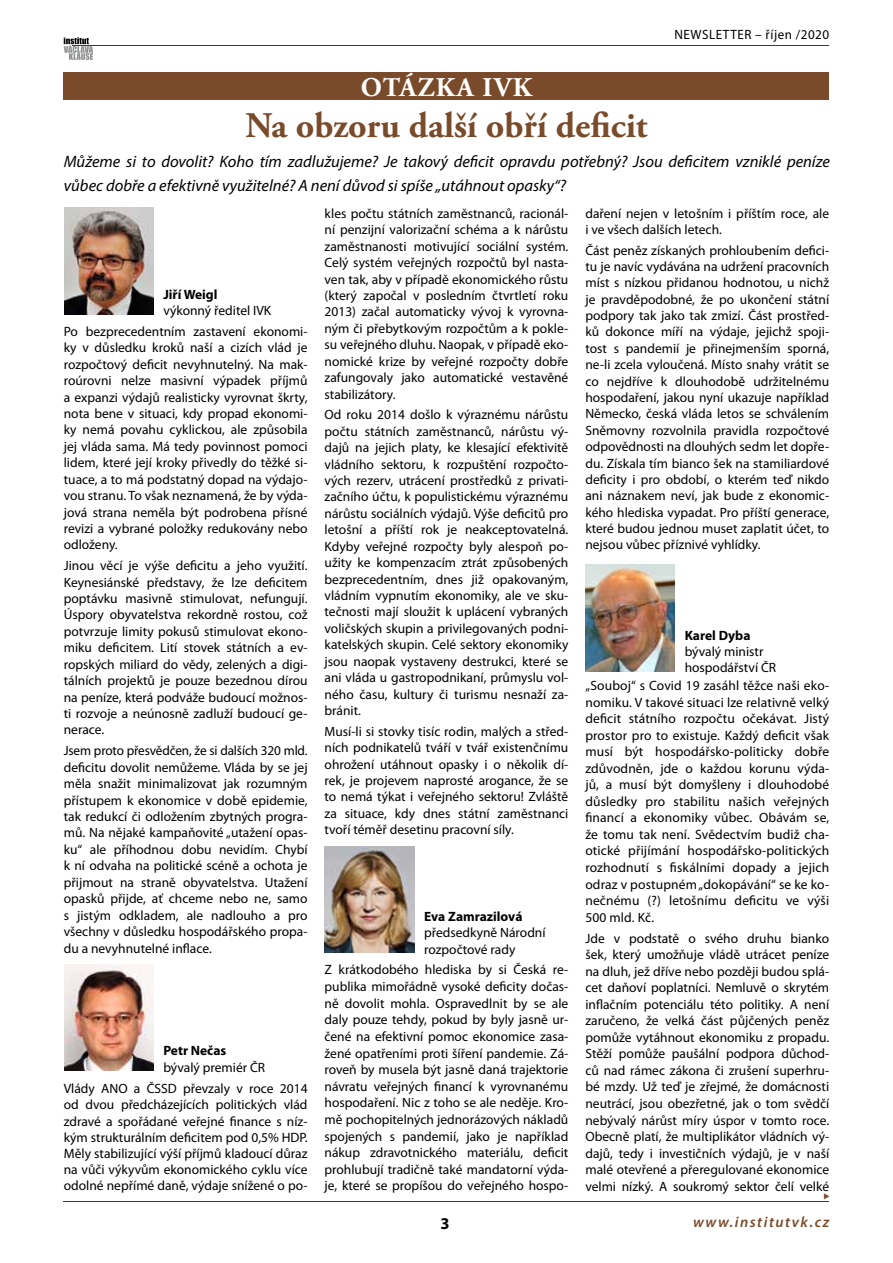
<style>
.page{position:relative;width:893px;height:1263px;background:#fff}
.page>*{position:absolute;margin:0;border:0;box-sizing:border-box;transform-origin:0 0}
.t1{font:700 36px "Adobe Garamond Pro";color:#7a4b2a}
.t2{font:700 27px "Adobe Garamond Pro";letter-spacing:.055em;color:#fff}
.t3{font:italic 16.5px/24px "Myriad Pro";color:#000}
.t4{font:700 16.5px "Myriad Pro";color:#000}
.t5{font:italic 600 15px "Myriad Pro";letter-spacing:.1em;color:#7a4b2a}
.t6{font:13.5px/16.5px "Myriad Pro";color:#000;text-align:justify}
.t7{font:700 13.5px "Myriad Pro";color:#000}
.t8{font:13.5px "Myriad Pro";letter-spacing:.04em;color:#000}
</style>
<div class="page">
<hr style="left:64px;top:1201px;width:765px;height:1px;background:#004799">
<svg style="left:64px;top:37px;width:29px;height:23px"></svg>
<hr style="left:72px;top:45px;width:242px;height:1px;background:#004799">
<hr style="left:149px;top:45px;width:679px;height:1px;background:#004799">
<div style="left:64px;top:72px;width:765px;height:28px;background:#7a4b2a"></div>
<img style="left:64px;top:208px;width:89px;height:106px">
<img style="left:64px;top:964px;width:89px;height:107px">
<img style="left:325px;top:846px;width:89px;height:107px">
<img style="left:585px;top:565px;width:90px;height:106px">
<h2 class="t2" style="left:361px;top:72px;width:173px">OTÁZKA IVK</h2>
<h1 class="t1" style="left:245px;top:104px;width:404px">Na obzoru další obří deficit</h1>
<p class="t8" style="left:674px;top:27px;width:156px">NEWSLETTER – říjen /2020</p>
<p class="t3" style="left:64px;top:149px;width:768px">Můžeme si to dovolit? Koho tím zadlužujeme? Je takový deficit opravdu potřebný? Jsou deficitem vzniklé peníze vůbec dobře a efektivně využitelné? A není důvod si spíše „utáhnout opasky“?</p>
<p class="t7" style="left:163px;top:286px;width:56px">Jiří Weigl</p>
<p class="t6" style="left:163px;top:302px;width:109px">výkonný ředitel IVK</p>
<p class="t6" style="left:64px;top:323px;width:245px">Po bezprecedentním zastavení ekonomi&shy;ky v důsledku kroků naší a cizích vlád je rozpočtový deficit nevyhnutelný. Na mak&shy;roúrovni nelze masivní výpadek příjmů a expanzi výdajů realisticky vyrovnat škrty, nota bene v situaci, kdy propad ekonomi&shy;ky nemá povahu cyklickou, ale způsobila jej vláda sama. Má tedy povinnost pomoci lidem, které její kroky přivedly do těžké si&shy;tuace, a to má podstatný dopad na výdajo&shy;vou stranu. To však neznamená, že by výda&shy;jová strana neměla být podrobena přísné revizi a vybrané položky redukovány nebo odloženy.</p>
<p class="t6" style="left:64px;top:558px;width:245px">Jinou věcí je výše deficitu a jeho využití.<br>Keynesiánské představy, že lze deficitem poptávku masivně stimulovat, nefungují.<br>Úspory obyvatelstva rekordně rostou, což potvrzuje limity pokusů stimulovat ekono&shy;miku deficitem. Lití stovek státních a ev&shy;ropských miliard do vědy, zelených a digi&shy;tálních projektů je pouze bezednou dírou na peníze, která podváže budoucí možnos&shy;ti rozvoje a neúnosně zadluží budoucí ge&shy;nerace.</p>
<p class="t6" style="left:64px;top:743px;width:245px">Jsem proto přesvědčen, že si dalších 320 mld. deficitu dovolit nemůžeme. Vláda by se jej měla snažit minimalizovat jak rozumným přístupem k ekonomice v době epidemie, tak redukcí či odložením zbytných progra&shy;mů. Na nějaké kampaňovité „utažení opas&shy;ku“ ale příhodnou dobu nevidím. Chybí k ní odvaha na politické scéně a ochota je přijmout na straně obyvatelstva. Utažení opasků přijde, ať chceme nebo ne, samo s jistým odkladem, ale nadlouho a pro všechny v důsledku hospodářského propa&shy;du a nevyhnutelné inflace.</p>
<p class="t7" style="left:163px;top:1043px;width:65px">Petr Nečas</p>
<p class="t6" style="left:163px;top:1059px;width:103px">bývalý premiér ČR</p>
<p class="t6" style="left:64px;top:1081px;width:245px">Vlády ANO a ČSSD převzaly v roce 2014 od dvou předcházejících politických vlád zdravé a spořádané veřejné finance s níz&shy;kým strukturálním deficitem pod 0,5% HDP.<br>Měly stabilizující výší příjmů kladoucí důraz na vůči výkyvům ekonomického cyklu více odolné nepřímé daně, výdaje snížené o po-</p>
<p class="t6" style="left:325px;top:205px;width:245px">kles počtu státních zaměstnanců, racionál&shy;ní penzijní valorizační schéma a k nárůstu zaměstnanosti motivující sociální systém.<br>Celý systém veřejných rozpočtů byl nasta&shy;ven tak, aby v případě ekonomického růstu (který započal v posledním čtvrtletí roku 2013) začal automaticky vývoj k vyrovna&shy;ným či přebytkovým rozpočtům a k pokle&shy;su veřejného dluhu. Naopak, v případě eko&shy;nomické krize by veřejné rozpočty dobře zafungovaly jako automatické vestavěné stabilizátory.</p>
<p class="t6" style="left:325px;top:407px;width:245px">Od roku 2014 došlo k výraznému nárůstu počtu státních zaměstnanců, nárůstu vý&shy;dajů na jejich platy, ke klesající efektivitě vládního sektoru, k rozpuštění rozpočto&shy;vých rezerv, utrácení prostředků z privati&shy;začního účtu, k populistickému výraznému nárůstu sociálních výdajů. Výše deficitů pro letošní a příští rok je neakceptovatelná.<br>Kdyby veřejné rozpočty byly alespoň po&shy;užity ke kompenzacím ztrát způsobených bezprecedentním, dnes již opakovaným, vládním vypnutím ekonomiky, ale ve sku&shy;tečnosti mají sloužit k uplácení vybraných voličských skupin a privilegovaných podni&shy;katelských skupin. Celé sektory ekonomiky jsou naopak vystaveny destrukci, které se ani vláda u gastropodnikaní, průmyslu vol&shy;ného času, kultury či turismu nesnaží za&shy;bránit.</p>
<p class="t6" style="left:325px;top:723px;width:245px">Musí-li si stovky tisíc rodin, malých a střed&shy;ních podnikatelů tváří v tvář existenčnímu ohrožení utáhnout opasky i o několik dí&shy;rek, je projevem naprosté arogance, že se to nemá týkat i veřejného sektoru! Zvláště za situace, kdy dnes státní zaměstnanci tvoří téměř desetinu pracovní síly.</p>
<p class="t7" style="left:424px;top:909px;width:100px">Eva Zamrazilová</p>
<p class="t6" style="left:424px;top:925px;width:123px">předsedkyně Národní rozpočtové rady</p>
<p class="t6" style="left:325px;top:962px;width:245px">Z krátkodobého hlediska by si Česká re&shy;publika mimořádně vysoké deficity dočas&shy;ně dovolit mohla. Ospravedlnit by se ale daly pouze tehdy, pokud by byly jasně ur&shy;čené na efektivní pomoc ekonomice zasa&shy;žené opatřeními proti šíření pandemie. Zá&shy;roveň by musela být jasně daná trajektorie návratu veřejných financí k vyrovnanému hospodaření. Nic z toho se ale neděje. Kro&shy;mě pochopitelných jednorázových nákladů spojených s pandemií, jako je například nákup zdravotnického materiálu, deficit prohlubují tradičně také mandatorní výda&shy;je, které se propíšou do veřejného hospo-</p>
<p class="t6" style="left:585px;top:205px;width:245px">daření nejen v letošním i příštím roce, ale i ve všech dalších letech.</p>
<p class="t6" style="left:585px;top:242px;width:245px">Část peněz získaných prohloubením defici&shy;tu je navíc vydávána na udržení pracovních míst s nízkou přidanou hodnotou, u nichž je pravděpodobné, že po ukončení státní podpory tak jako tak zmizí. Část prostřed&shy;ků dokonce míří na výdaje, jejichž spoji&shy;tost s pandemií je přinejmenším sporná, ne-li zcela vyloučená. Místo snahy vrátit se co nejdříve k dlouhodobě udržitelnému hospodaření, jakou nyní ukazuje například Německo, česká vláda letos se schválením Sněmovny rozvolnila pravidla rozpočtové odpovědnosti na dlouhých sedm let dopře&shy;du. Získala tím bianco šek na stamiliardové deficity i pro období, o kterém teď nikdo ani náznakem neví, jak bude z ekonomic&shy;kého hlediska vypadat. Pro příští generace, které budou jednou muset zaplatit účet, to nejsou vůbec příznivé vyhlídky.</p>
<p class="t7" style="left:685px;top:627px;width:67px">Karel Dyba</p>
<p class="t6" style="left:685px;top:643px;width:93px">bývalý ministr hospodářství ČR</p>
<p class="t6" style="left:585px;top:678px;width:245px">„Souboj“ s Covid 19 zasáhl těžce naši eko&shy;nomiku. V takové situaci lze relativně velký deficit státního rozpočtu očekávat. Jistý prostor pro to existuje. Každý deficit však musí být hospodářsko-politicky dobře zdůvodněn, jde o každou korunu výda&shy;jů, a musí být domyšleny i dlouhodobé důsledky pro stabilitu našich veřejných financí a ekonomiky vůbec. Obávám se, že tomu tak není. Svědectvím budiž cha&shy;otické přijímání hospodářsko-politických rozhodnutí s fiskálními dopady a jejich odraz v postupném „dokopávání“ se ke ko&shy;nečnému (?) letošnímu deficitu ve výši 500 mld. Kč.</p>
<p class="t6" style="left:585px;top:930px;width:245px">Jde v podstatě o svého druhu bianko šek, který umožňuje vládě utrácet peníze na dluh, jež dříve nebo později budou splá&shy;cet daňoví poplatníci. Nemluvě o skrytém inflačním potenciálu této politiky. A není zaručeno, že velká část půjčených peněz pomůže vytáhnout ekonomiku z propadu.<br>Stěží pomůže paušální podpora důchod&shy;ců nad rámec zákona či zrušení superhru&shy;bé mzdy. Už teď je zřejmé, že domácnosti neutrácí, jsou obezřetné, jak o tom svědčí nebývalý nárůst míry úspor v tomto roce.<br>Obecně platí, že multiplikátor vládních vý&shy;dajů, tedy i investičních výdajů, je v naší malé otevřené a přeregulované ekonomice velmi nízký. A soukromý sektor čelí velké</p>
<p class="t4" style="left:440px;top:1214px;width:11px">3</p>
<p class="t5" style="left:693px;top:1213px;width:138px">www.institutvk.cz</p>
</div>
